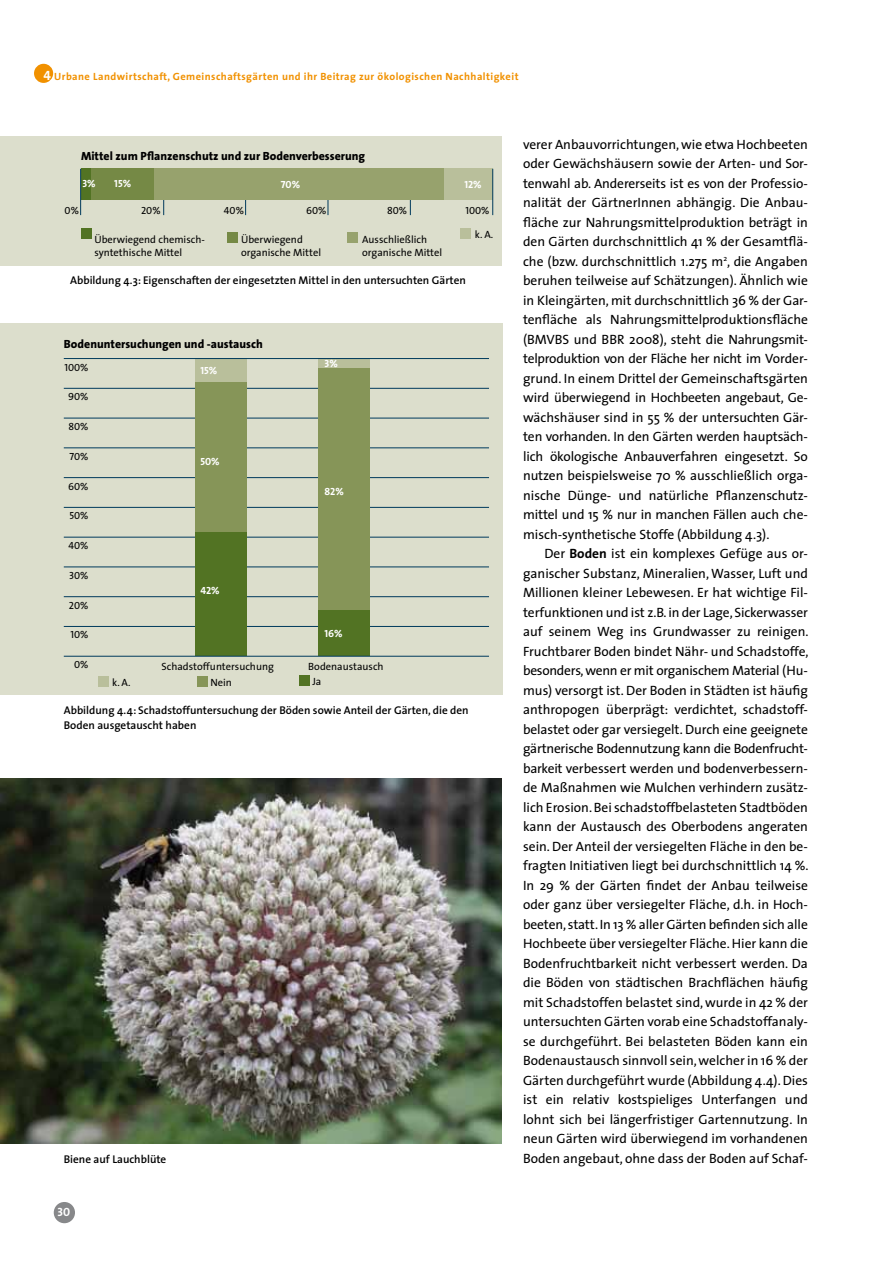
<style>
.page{position:relative;width:893px;height:1263px;background:#fff}
.page>*{position:absolute;margin:0;border:0;box-sizing:border-box;transform-origin:0 0}
.t1{font:13.5px/19.5px "The Sans";color:#000;text-align:justify}
.t2{font:12px "The Sans Bold Caps";color:#fff}
.t3{font:800 11.85px "The Sans";color:#000}
.t4{font:600 11.25px/15px "The Sans";color:#000}
.t5{font:10.5px/13.5px "The Sans";color:#000}
.t6{font:700 10.5px "The Sans";letter-spacing:.04em;color:#f19100}
.t7{font:10.35px "The Sans Caps";color:#000}
.t8{font:10.35px "The Sans Bold Caps";color:#fff}
.s1{font-family:"The Sans Bold Caps";font-weight:400;font-size:13.5px;color:#fff}
.s2{font-weight:700}
</style>
<div class="page">
<div style="left:54px;top:1202px;width:21px;height:21px;background:#87888a;border-radius:50%"></div>
<div style="left:0;top:136px;width:502px;height:130px;background:#dcdecc"></div>
<hr style="left:163px;top:169px;width:1px;height:46px;background:#003a5c">
<hr style="left:245px;top:169px;width:1px;height:46px;background:#003a5c">
<hr style="left:410px;top:169px;width:1px;height:46px;background:#003a5c">
<hr style="left:328px;top:169px;width:1px;height:46px;background:#003a5c">
<div style="left:81px;top:169px;width:11px;height:31px;background:#527323"></div>
<div style="left:92px;top:169px;width:62px;height:31px;background:#758945"></div>
<div style="left:154px;top:169px;width:290px;height:31px;background:#97a26d"></div>
<div style="left:444px;top:169px;width:49px;height:31px;background:#b9bf9b"></div>
<hr style="left:80px;top:169px;width:1px;height:46px;background:#003a5c">
<hr style="left:492px;top:169px;width:1px;height:46px;background:#003a5c">
<div style="left:81px;top:228px;width:10px;height:11px;background:#527323"></div>
<div style="left:227px;top:232px;width:11px;height:11px;background:#758945"></div>
<div style="left:347px;top:232px;width:11px;height:11px;background:#97a26d"></div>
<div style="left:460px;top:228px;width:11px;height:11px;background:#b9bf9b"></div>
<div style="left:0;top:324px;width:502px;height:371px;background:#dcdecc"></div>
<hr style="left:64px;top:388px;width:425px;height:1px;background:#003a5c">
<hr style="left:64px;top:418px;width:425px;height:1px;background:#003a5c">
<hr style="left:64px;top:447px;width:425px;height:1px;background:#003a5c">
<hr style="left:64px;top:477px;width:425px;height:1px;background:#003a5c">
<hr style="left:64px;top:507px;width:425px;height:1px;background:#003a5c">
<hr style="left:64px;top:537px;width:425px;height:1px;background:#003a5c">
<hr style="left:64px;top:566px;width:425px;height:1px;background:#003a5c">
<hr style="left:64px;top:596px;width:425px;height:1px;background:#003a5c">
<hr style="left:64px;top:626px;width:425px;height:1px;background:#003a5c">
<div style="left:196px;top:359px;width:51px;height:297px;background:#527323"></div>
<div style="left:319px;top:359px;width:51px;height:297px;background:#527323"></div>
<div style="left:196px;top:382px;width:51px;height:150px;background:#869558"></div>
<div style="left:319px;top:368px;width:51px;height:242px;background:#869558"></div>
<div style="left:196px;top:358px;width:51px;height:24px;background:#b9bf9b"></div>
<div style="left:319px;top:358px;width:51px;height:10px;background:#b9bf9b"></div>
<hr style="left:64px;top:656px;width:425px;height:1px;background:#003a5c">
<hr style="left:64px;top:358px;width:425px;height:1px;background:#003a5c">
<div style="left:99px;top:676px;width:10px;height:11px;background:#b9bf9b"></div>
<div style="left:197px;top:676px;width:10px;height:11px;background:#869558"></div>
<div style="left:299px;top:675px;width:11px;height:11px;background:#527323"></div>
<img style="left:0;top:778px;width:502px;height:365px">
<div style="left:34px;top:64px;width:19px;height:19px;background:#f19100;border-radius:50%"></div>
<p class="t6" style="left:44px;top:67px;width:476px"><span class="s1">4</span> Urbane Landwirtschaft, Gemeinschaftsgärten und ihr Beitrag zur ökologischen Nachhaltigkeit</p>
<p class="t3" style="left:81px;top:146px;width:286px">Mittel zum Pflanzenschutz und zur Bodenverbesserung</p>
<p class="t8" style="left:82px;top:175px;width:15px">3%</p>
<p class="t8" style="left:114px;top:175px;width:18px">15%</p>
<p class="t8" style="left:281px;top:176px;width:21px">70%</p>
<p class="t8" style="left:464px;top:176px;width:19px">12%</p>
<p class="t7" style="left:65px;top:202px;width:16px">0%</p>
<p class="t7" style="left:141px;top:202px;width:21px">20%</p>
<p class="t7" style="left:224px;top:202px;width:22px">40%</p>
<p class="t7" style="left:306px;top:202px;width:22px">60%</p>
<p class="t7" style="left:387px;top:202px;width:22px">80%</p>
<p class="t7" style="left:465px;top:202px;width:26px">100%</p>
<p class="t5" style="left:94px;top:232px;width:112px">Überwiegend chemisch&shy;syntethische Mittel</p>
<p class="t5" style="left:241px;top:232px;width:82px">Überwiegend organische Mittel</p>
<p class="t5" style="left:362px;top:232px;width:82px">Ausschließlich organische Mittel</p>
<p class="t4" style="left:70px;top:272px;width:397px">Abbildung 4.3: Eigenschaften der eingesetzten Mittel in den untersuchten Gärten</p>
<p class="t5" style="left:475px;top:228px;width:20px">k. A.</p>
<p class="t3" style="left:64px;top:334px;width:200px">Bodenuntersuchungen und -austausch</p>
<p class="t8" style="left:200px;top:362px;width:18px">15%</p>
<p class="t7" style="left:64px;top:358px;width:26px">100%</p>
<p class="t7" style="left:68px;top:388px;width:22px">90%</p>
<p class="t7" style="left:68px;top:418px;width:22px">80%</p>
<p class="t7" style="left:69px;top:448px;width:21px">70%</p>
<p class="t7" style="left:68px;top:477px;width:22px">60%</p>
<p class="t7" style="left:69px;top:507px;width:21px">50%</p>
<p class="t7" style="left:69px;top:537px;width:22px">40%</p>
<p class="t7" style="left:69px;top:567px;width:21px">30%</p>
<p class="t7" style="left:69px;top:597px;width:21px">20%</p>
<p class="t7" style="left:71px;top:626px;width:20px">10%</p>
<p class="t8" style="left:200px;top:452px;width:21px">50%</p>
<p class="t8" style="left:200px;top:581px;width:21px">42%</p>
<p class="t8" style="left:324px;top:355px;width:15px">3%</p>
<p class="t8" style="left:324px;top:482px;width:21px">82%</p>
<p class="t8" style="left:324px;top:624px;width:20px">16%</p>
<p class="t7" style="left:74px;top:656px;width:16px">0%</p>
<p class="t4" style="left:64px;top:702px;width:406px">Abbildung 4.4: Schadstoffuntersuchung der Böden sowie Anteil der Gärten, die den<br>Boden ausgetauscht haben</p>
<p class="t5" style="left:162px;top:659px;width:114px">Schadstoffuntersuchung</p>
<p class="t5" style="left:308px;top:659px;width:77px">Bodenaustausch</p>
<p class="t5" style="left:112px;top:676px;width:20px">k. A.</p>
<p class="t5" style="left:210px;top:676px;width:23px">Nein</p>
<p class="t5" style="left:312px;top:674px;width:10px">Ja</p>
<p class="t4" style="left:64px;top:1151px;width:104px">Biene auf Lauchblüte</p>
<p class="t2" style="left:58px;top:1202px;width:14px">30</p>
<p class="t1" style="left:523px;top:134px;width:286px">verer Anbauvorrichtungen, wie etwa Hochbeeten oder Gewächshäusern sowie der Arten- und Sor&shy;tenwahl ab. Andererseits ist es von der Professio&shy;nalität der GärtnerInnen abhängig. Die Anbau&shy;fläche zur Nahrungsmittelproduktion beträgt in den Gärten durchschnittlich 41 % der Gesamtflä&shy;che (bzw. durchschnittlich 1.275 m<sup>2</sup>, die Angaben beruhen teilweise auf Schätzungen). Ähnlich wie in Kleingärten, mit durchschnittlich 36 % der Gar&shy;tenfläche als Nahrungsmittelproduktionsfläche (BMVBS und BBR 2008), steht die Nahrungsmit&shy;telproduktion von der Fläche her nicht im Vorder&shy;grund. In einem Drittel der Gemeinschaftsgärten wird überwiegend in Hochbeeten angebaut, Ge&shy;wächshäuser sind in 55 % der untersuchten Gär&shy;ten vorhanden. In den Gärten werden hauptsäch&shy;lich ökologische Anbauverfahren eingesetzt. So nutzen beispielsweise 70 % ausschließlich orga&shy;nische Dünge- und natürliche Pflanzenschutz&shy;mittel und 15 % nur in manchen Fällen auch che&shy;misch-synthetische Stoffe (Abbildung 4.3).</p>
<p class="t1" style="left:523px;top:544px;width:287px;text-indent:21px">Der <span class="s2">Boden</span> ist ein komplexes Gefüge aus or&shy;ganischer Substanz, Mineralien, Wasser, Luft und Millionen kleiner Lebewesen. Er hat wichtige Fil&shy;terfunktionen und ist z.B. in der Lage, Sickerwasser auf seinem Weg ins Grundwasser zu reinigen.<br>Fruchtbarer Boden bindet Nähr- und Schadstoffe, besonders, wenn er mit organischem Material (Hu&shy;mus) versorgt ist. Der Boden in Städten ist häufig anthropogen überprägt: verdichtet, schadstoff&shy;belastet oder gar versiegelt. Durch eine geeignete gärtnerische Bodennutzung kann die Bodenfrucht&shy;barkeit verbessert werden und bodenverbessern&shy;de Maßnahmen wie Mulchen verhindern zusätz&shy;lich Erosion. Bei schadstoffbelasteten Stadtböden kann der Austausch des Oberbodens angeraten sein. Der Anteil der versiegelten Fläche in den be&shy;fragten Initiativen liegt bei durchschnittlich 14 %.<br>In 29 % der Gärten findet der Anbau teilweise oder ganz über versiegelter Fläche, d.h. in Hoch&shy;beeten, statt. In 13 % aller Gärten befinden sich alle Hochbeete über versiegelter Fläche. Hier kann die Bodenfruchtbarkeit nicht verbessert werden. Da die Böden von städtischen Brachflächen häufig mit Schadstoffen belastet sind, wurde in 42 % der untersuchten Gärten vorab eine Schadstoffanaly&shy;se durchgeführt. Bei belasteten Böden kann ein Bodenaustausch sinnvoll sein, welcher in 16 % der Gärten durchgeführt wurde (Abbildung 4.4). Dies ist ein relativ kostspieliges Unterfangen und lohnt sich bei längerfristiger Gartennutzung. In neun Gärten wird überwiegend im vorhandenen Boden angebaut, ohne dass der Boden auf Schaf-</p>
</div>
